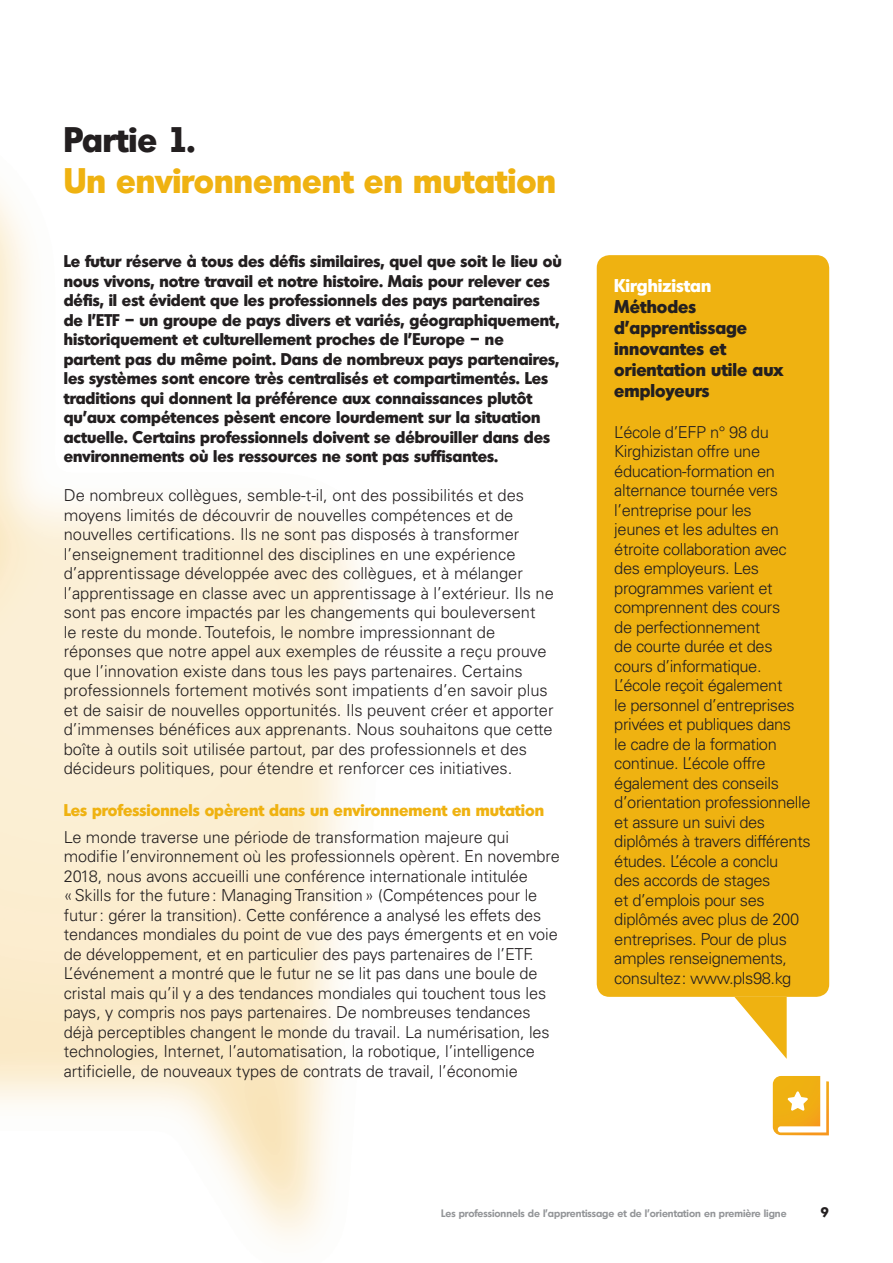
<style>
.page{position:relative;width:893px;height:1263px;background:#fff}
.page>*{position:absolute;margin:0;border:0;box-sizing:border-box;transform-origin:0 0}
.Body_Copy{font:700 34.5px "Montreal TS";color:#efb211}
.Body_Copy-2{font:700 34.5px "Montreal TS";color:#231f20}
.Body_Copy-3{font:700 18px/21px "Montreal TS";color:#231f20}
.Body_Copy-4{font:700 18px "Montreal TS";color:#fff}
.Body_Copy-5{font:300 16.5px/19.5px "Univers LT Std";letter-spacing:-.005em;color:#231f20}
.Body_Copy-6{font:300 16.5px/19.5px "Univers LT Std";letter-spacing:-.025em;color:#231f20}
.Body_Copy-7{font:700 16.5px/19.5px "Montreal TS";color:#231f20}
.h3-1{font:700 16.5px "Montreal TS";color:#efb211}
.t1{font:700 13.5px "Montreal TS";color:#231f20}
.t2{font:600 10.5px "Montreal TS";color:#939598}
</style>
<div class="page">
<div style="left:597px;top:255px;width:232px;height:742px;background:#efb211;border-radius:13px"></div>
<svg style="left:734px;top:997px;width:53px;height:62px"></svg>
<svg style="left:773px;top:1076px;width:56px;height:59px"></svg>
<p class="Body_Copy-2" style="left:64px;top:117px;width:133px">Partie 1.</p>
<p class="Body_Copy" style="left:64px;top:157px;width:494px">Un environnement en mutation</p>
<p class="Body_Copy-7" style="left:64px;top:251px;width:499px">Le futur réserve à tous des défis similaires, quel que soit le lieu où nous vivons, notre travail et notre histoire. Mais pour relever ces défis, il est évident que les professionnels des pays partenaires de l’ETF – un groupe de pays divers et variés, géographiquement, historiquement et culturellement proches de l’Europe – ne partent pas du même point. Dans de nombreux pays partenaires, les systèmes sont encore très centralisés et compartimentés. Les traditions qui donnent la préférence aux connaissances plutôt qu’aux compétences pèsent encore lourdement sur la situation actuelle. Certains professionnels doivent se débrouiller dans des environnements où les ressources ne sont pas suffisantes.</p>
<p class="Body_Copy-5" style="left:64px;top:485px;width:492px">De nombreux collègues, semble-t-il, ont des possibilités et des moyens limités de découvrir de nouvelles compétences et de nouvelles certifications. Ils ne sont pas disposés à transformer l’enseignement traditionnel des disciplines en une expérience d’apprentissage développée avec des collègues, et à mélanger l’apprentissage en classe avec un apprentissage à l’extérieur. Ils ne sont pas encore impactés par les changements qui bouleversent<br>le reste du monde. Toutefois, le nombre impressionnant de réponses que notre appel aux exemples de réussite a reçu prouve que l’innovation existe dans tous les pays partenaires. Certains professionnels fortement motivés sont impatients d’en savoir plus et de saisir de nouvelles opportunités. Ils peuvent créer et apporter d’immenses bénéfices aux apprenants. Nous souhaitons que cette boîte à outils soit utilisée partout, par des professionnels et des décideurs politiques, pour étendre et renforcer ces initiatives.</p>
<p class="h3-1" style="left:64px;top:799px;width:482px">Les professionnels opèrent dans un environnement en mutation</p>
<p class="Body_Copy-5" style="left:64px;top:827px;width:498px">Le monde traverse une période de transformation majeure qui modifie l’environnement où les professionnels opèrent. En novembre 2018, nous avons accueilli une conférence internationale intitulée «Skills for the future: Managing Transition» (Compétences pour le futur: gérer la transition). Cette conférence a analysé les effets des tendances mondiales du point de vue des pays émergents et en voie de développement, et en particulier des pays partenaires de l’ETF.<br>L’événement a montré que le futur ne se lit pas dans une boule de cristal mais qu’il y a des tendances mondiales qui touchent tous les pays, y compris nos pays partenaires. De nombreuses tendances déjà perceptibles changent le monde du travail. La numérisation, les technologies, Internet, l’automatisation, la robotique, l’intelligence artificielle, de nouveaux types de contrats de travail, l’économie</p>
<p class="Body_Copy-4" style="left:614px;top:274px;width:98px">Kirghizistan</p>
<p class="Body_Copy-3" style="left:614px;top:296px;width:171px">Méthodes d’apprentissage innovantes et orientation utile aux employeurs</p>
<p class="Body_Copy-6" style="left:614px;top:422px;width:198px">L’école d’EFP n° 98 du<br>Kirghizistan offre une éducation-formation en alternance tournée vers l’entreprise pour les<br>jeunes et les adultes en étroite collaboration avec des employeurs. Les programmes varient et comprennent des cours<br>de perfectionnement<br>de courte durée et des cours d’informatique.<br>L’école reçoit également<br>le personnel d’entreprises privées et publiques dans<br>le cadre de la formation continue. L’école offre également des conseils d’orientation professionnelle et assure un suivi des diplômés à travers différents études. L’école a conclu<br>des accords de stages<br>et d’emplois pour ses diplômés avec plus de 200 entreprises. Pour de plus amples renseignements, consultez: www.pls98.kg</p>
<p class="t2" style="left:441px;top:1206px;width:347px">Les professionnels de l’apprentissage et de l’orientation en première ligne</p>
<p class="t1" style="left:821px;top:1203px;width:10px">9</p>
</div>
